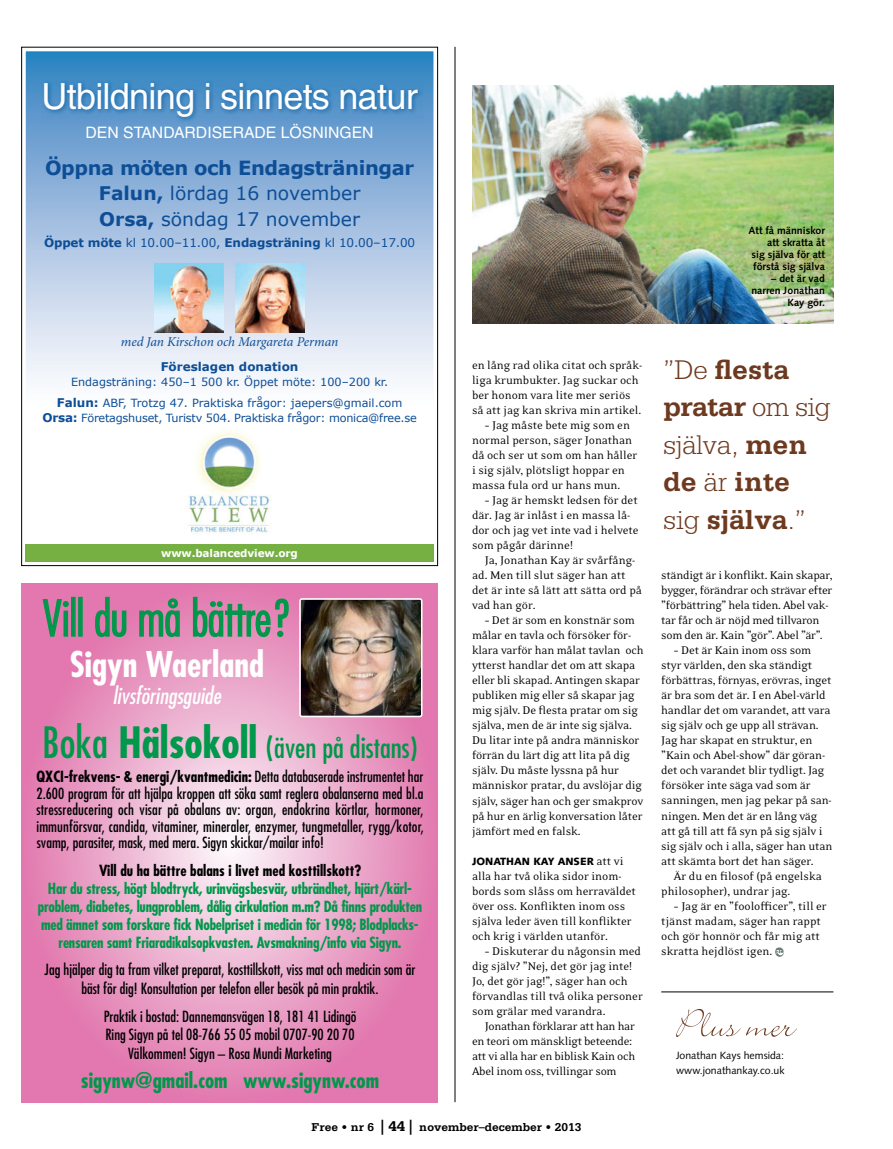
<style>
.page{position:relative;width:893px;height:1149px;background:#fff}
.page>*{position:absolute;margin:0;border:0;box-sizing:border-box;transform-origin:0 0}
.t1{font:300 condensed 48px "Futura";color:#00984a}
.t2{font:36px "Helvetica";letter-spacing:-.02em;color:#fff}
.t3{font:700 condensed 34.5px "Futura";color:#fff}
.t4{font:700 28.5px/37.5px "Serifa";color:#6d3a1f}
.t5{font:condensed 28.5px "Futura";color:#00984a}
.t6{font:italic condensed 22.5px "Futura";color:#fff}
.t7{font:700 condensed 21px "Futura";color:#00984a}
.t8{font:700 19.5px "Verdana";letter-spacing:-.02em;color:#0e4e96}
.t9{font:18.75px/25.5px "Verdana";color:#0e4e96}
.t10{font:15.75px "Helvetica";color:#fff}
.t11{font:condensed 15px/16.5px "Futura";color:#000;text-align:center}
.t12{font:700 condensed 15px/18px "Futura";letter-spacing:-.015em;color:#00984a;text-align:center}
.t13{font:italic 13.5px "Minion Pro";letter-spacing:-.01em;color:#0e4e96}
.t14{font:12.75px/15px "Eidetic Neo";letter-spacing:-.01em;color:#000}
.t15{font:12px "Verdana";letter-spacing:-.01em;color:#0e4e96}
.t16{font:700 12px "Serifa";color:#000}
.t17{font:700 12px "Verdana";color:#0e4e96}
.t18{font:11.25px/21px "Verdana";color:#0e4e96;text-align:center}
.t19{font:11.25px "Verdana";letter-spacing:-.02em;color:#0e4e96}
.t20{font:700 10.5px/12px "Syntax";color:#000;text-align:right}
.t21{font:10.5px/15px "Syntax";color:#000}
.t22{font:900 10.5px "Syntax";color:#000}
.t23{font:700 10.5px "Verdana";letter-spacing:-.01em;color:#fff}
.s1{font-weight:700}
.s2{font-weight:700;font-size:12px}
.s3{font-size:42px}
.s4{font-weight:700;font-size:42px}
.s5{font-size:30px}
.s6{color:#000}
.s7{font-family:"Eidetic Neo";font-weight:400;font-size:12.75px}
.s8{font-size:15px}
.s9{font-weight:300}
</style>
<div class="page">
<hr style="left:455px;top:47px;width:1px;height:1054px;background:#000">
<svg style="left:21px;top:583px;width:417px;height:519px;background:#e89cc4"></svg>
<img style="left:299px;top:598px;width:124px;height:119px">
<svg style="left:42px;top:598px;width:28px;height:39px"></svg>
<div style="left:71px;top:596px;width:5px;height:40px;border:1px solid #00984a"></div>
<div style="left:78px;top:596px;width:5px;height:40px;border:1px solid #00984a"></div>
<svg style="left:94px;top:596px;width:33px;height:41px"></svg>
<svg style="left:139px;top:597px;width:42px;height:40px;background:#9f8693"></svg>
<svg style="left:192px;top:596px;width:97px;height:96px;background:#cb95b1"></svg>
<img style="left:472px;top:85px;width:361px;height:238px">
<svg style="left:676px;top:1009px;width:121px;height:27px"></svg>
<hr style="left:661px;top:991px;width:172px;height:1px;background:#000">
<svg style="left:775px;top:947px;width:8px;height:8px"></svg>
<svg style="left:26px;top:52px;width:407px;height:329px;background:#a0c0e0"></svg>
<div style="left:21px;top:47px;width:417px;height:519px;border:4px solid #fff"></div>
<img style="left:42px;top:80px;width:382px;height:43px">
<img style="left:155px;top:264px;width:69px;height:68px">
<img style="left:236px;top:264px;width:68px;height:68px">
<div style="left:26px;top:544px;width:408px;height:17px;background:#76b043"></div>
<img style="left:189px;top:431px;width:82px;height:102px">
<p class="t2" style="left:42px;top:75px;width:378px">Utbildning i sinnets natur</p>
<p class="t10" style="left:86px;top:123px;width:290px">DEN STANDARDISERADE LÖSNINGEN</p>
<p class="t8" style="left:45px;top:154px;width:370px">Öppna möten och Endagsträningar</p>
<p class="t9" style="left:99px;top:180px;width:263px"><span class="s1">Falun,</span> lördag 16 november<br><span class="s1">Orsa,</span> söndag 17 november</p>
<p class="t15" style="left:44px;top:234px;width:373px"><span class="s1">Öppet möte</span> kl 10.00–11.00, <span class="s1">Endagsträning</span> kl 10.00–17.00</p>
<p class="t13" style="left:121px;top:332px;width:219px">med Jan Kirschon och Margareta Perman</p>
<p class="t17" style="left:161px;top:358px;width:139px">Föreslagen donation</p>
<p class="t18" style="left:57px;top:371px;width:347px">Endagsträning: 450–1 500 kr. Öppet möte: 100–200 kr.<br><span class="s2">Falun:</span> ABF, Trotzg 47. Praktiska frågor: jaepers@gmail.com</p>
<p class="t19" style="left:43px;top:410px;width:376px"><span class="s2">Orsa:</span> Företagshuset, Turistv 504. Praktiska frågor: monica@free.se</p>
<p class="t23" style="left:161px;top:545px;width:138px">www.balancedview.org</p>
<p class="t1" style="left:43px;top:589px;width:251px">Vill du må bättre?</p>
<p class="t3" style="left:70px;top:642px;width:196px">Sigyn Waerland</p>
<p class="t6" style="left:113px;top:682px;width:110px">livsföringsguide</p>
<p class="t5" style="left:42px;top:730px;width:377px"><span class="s3">Boka</span> <span class="s4">Hälsokoll</span> <span class="s5">(</span>även på distans)</p>
<p class="t11" style="left:37px;top:768px;width:389px;text-align:justify"><span class="s1">QXCI-frekvens- &amp; energi/kvantmedicin:</span> Detta databaserade instrumentet har 2.600 program för att hjälpa kroppen att söka samt reglera obalanserna med bl.a stressreducering och visar på obalans av: organ, endokrina körtlar, hormoner, immunförsvar, candida, vitaminer, mineraler, enzymer, tungmetaller, rygg/kotor, svamp, parasiter, mask, med mera. Sigyn skickar/mailar info!</p>
<p class="t12" style="left:38px;top:860px;width:386px"><span class="s6">Vill du ha bättre balans i livet med kosttillskott?<br></span>Har du stress, högt blodtryck, urinvägsbesvär, utbrändhet, hjärt/kärl - problem, diabetes, lungproblem, dålig cirkulation m.m? Då finns produkten med ämnet som forskare fick Nobelpriset i medicin för 1998; Blodplacks&shy;rensaren samt Friaradikalsopkvasten. Avsmakning/info via Sigyn.</p>
<p class="t11" style="left:45px;top:960px;width:372px;line-height:18.6px">Jag hjälper dig ta fram vilket preparat, kosttillskott, viss mat och medicin som är bäst för dig! Konsultation per telefon eller besök på min praktik.</p>
<p class="t11" style="left:104px;top:1006px;width:254px;line-height:18.6px">Praktik i bostad: Dannemansvägen 18, 181 41 Lidingö<br>Ring Sigyn på tel 08-766 55 05 mobil 0707-90 20 70<br>Välkommen! Sigyn – Rosa Mundi Marketing</p>
<p class="t7" style="left:81px;top:1067px;width:300px">sigynw@gmail.com www.sigynw.com</p>
<p class="t14" style="left:472px;top:358px;width:172px">en lång rad olika citat och språk&shy;liga krumbukter. Jag suckar och ber honom vara lite mer seriös så att jag kan skriva min artikel.</p>
<p class="t14" style="left:472px;top:418px;width:167px;text-indent:13px">– Jag måste bete mig som en normal person, säger Jonathan då och ser ut som om han håller i sig själv, plötsligt hoppar en massa fula ord ur hans mun.</p>
<p class="t14" style="left:485px;top:493px;width:155px">– Jag är hemskt ledsen för det</p>
<p class="t14" style="left:472px;top:508px;width:160px">där. Jag är inlåst i en massa lå-</p>
<p class="t14" style="left:472px;top:523px;width:168px">dor och jag vet inte vad i helvete</p>
<p class="t14" style="left:472px;top:538px;width:102px">som pågår därinne!</p>
<p class="t14" style="left:485px;top:553px;width:152px">Ja, Jonathan Kay är svårfång-</p>
<p class="t14" style="left:472px;top:568px;width:155px">ad. Men till slut säger han att</p>
<p class="t14" style="left:472px;top:583px;width:172px">det är inte så lätt att sätta ord på</p>
<p class="t14" style="left:472px;top:598px;width:65px">vad han gör.</p>
<p class="t14" style="left:472px;top:613px;width:173px;text-indent:13px">– Det är som en konstnär som målar en tavla och försöker för&shy;klara varför han målat tavlan och ytterst handlar det om att skapa eller bli skapad. Antingen skapar publiken mig eller så skapar jag mig själv. De flesta pratar om sig själva, men de är inte sig själva.<br>Du litar inte på andra människor förrän du lärt dig att lita på dig själv. Du måste lyssna på hur människor pratar, du avslöjar dig själv, säger han och ger smakprov på hur en ärlig konversation låter jämfört med en falsk.</p>
<p class="t22" style="left:472px;top:854px;width:153px">JONATHAN KAY ANSER <span class="s7">att vi</span></p>
<p class="t14" style="left:472px;top:868px;width:165px">alla har två olika sidor inom&shy;bords som slåss om herraväldet över oss. Konflikten inom oss själva leder även till konflikter och krig i världen utanför.</p>
<p class="t14" style="left:485px;top:943px;width:158px">– Diskuterar du någonsin med</p>
<p class="t14" style="left:472px;top:958px;width:162px">dig själv? ”Nej, det gör jag inte!</p>
<p class="t14" style="left:472px;top:973px;width:157px">Jo, det gör jag!”, säger han och</p>
<p class="t14" style="left:472px;top:988px;width:172px">förvandlas till två olika personer</p>
<p class="t14" style="left:472px;top:1003px;width:135px">som grälar med varandra.</p>
<p class="t14" style="left:485px;top:1018px;width:152px">Jonathan förklarar att han har</p>
<p class="t14" style="left:472px;top:1033px;width:162px">en teori om mänskligt beteende:</p>
<p class="t14" style="left:472px;top:1048px;width:165px">att vi alla har en biblisk Kain och</p>
<p class="t14" style="left:472px;top:1063px;width:146px">Abel inom oss, tvillingar som</p>
<p class="t16" style="left:312px;top:1119px;width:271px">Free • nr 6 <span class="s8">| 44 |</span> november–december • 2013</p>
<p class="t20" style="left:748px;top:224px;width:78px">Att få människor att skratta åt<br>sig själva för att förstå sig själva</p>
<p class="t20" style="left:751px;top:272px;width:75px">– det är vad narren Jonathan<br>Kay gör.</p>
<p class="t4" style="left:663px;top:350px;width:169px"><span class="s9">”De</span> flesta pratar <span class="s9">om sig själva,</span> men de <span class="s9">är</span> inte <span class="s9">sig</span> själva<span class="s9">.”</span></p>
<p class="t14" style="left:661px;top:568px;width:173px">ständigt är i konflikt. Kain skapar, bygger, förändrar och strävar efter ”förbättring” hela tiden. Abel vak&shy;tar får och är nöjd med tillvaron som den är. Kain ”gör”. Abel ”är”.</p>
<p class="t14" style="left:674px;top:643px;width:139px">– Det är Kain inom oss som</p>
<p class="t14" style="left:661px;top:658px;width:153px">styr världen, den ska ständigt</p>
<p class="t14" style="left:661px;top:673px;width:172px">förbättras, förnyas, erövras, inget</p>
<p class="t14" style="left:661px;top:688px;width:166px">är bra som det är. I en Abel-värld</p>
<p class="t14" style="left:661px;top:703px;width:171px">handlar det om varandet, att vara</p>
<p class="t14" style="left:661px;top:718px;width:159px">sig själv och ge upp all strävan.</p>
<p class="t14" style="left:661px;top:733px;width:153px">Jag har skapat en struktur, en</p>
<p class="t14" style="left:661px;top:748px;width:166px">”Kain och Abel-show” där göran-</p>
<p class="t14" style="left:661px;top:763px;width:165px">det och varandet blir tydligt. Jag</p>
<p class="t14" style="left:661px;top:778px;width:151px">försöker inte säga vad som är</p>
<p class="t14" style="left:661px;top:793px;width:172px">sanningen, men jag pekar på san-</p>
<p class="t14" style="left:661px;top:808px;width:158px">ningen. Men det är en lång väg</p>
<p class="t14" style="left:661px;top:823px;width:163px">att gå till att få syn på sig själv i</p>
<p class="t14" style="left:661px;top:838px;width:173px">sig själv och i alla, säger han utan</p>
<p class="t14" style="left:661px;top:853px;width:154px">att skämta bort det han säger.</p>
<p class="t14" style="left:674px;top:868px;width:149px">Är du en filosof (på engelska</p>
<p class="t14" style="left:661px;top:883px;width:131px">philosopher), undrar jag.</p>
<p class="t14" style="left:661px;top:898px;width:167px;text-indent:13px">– Jag är en ”foolofficer”, till er tjänst madam, säger han rappt och gör honnör och får mig att skratta hejdlöst igen.</p>
<p class="t21" style="left:676px;top:1047px;width:110px">Jonathan Kays hemsida: www.jonathankay.co.uk</p>
</div>
